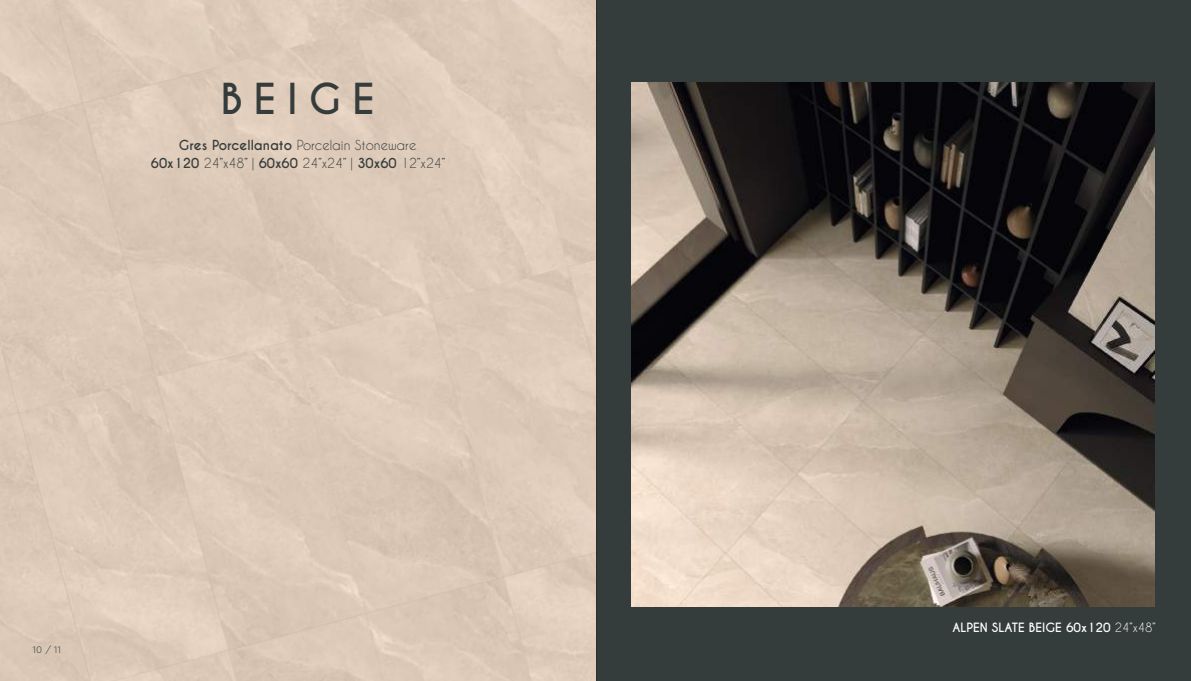
<style>
.page{position:relative;width:1191px;height:681px;background:#fff}
.page>*{position:absolute;margin:0;border:0;box-sizing:border-box;transform-origin:0 0}
.t1{font:700 40px "Caviar Dreams";letter-spacing:.275em;color:#353c3c}
.t2{font:13px/18px "Caviar Dreams";color:#353c3c;text-align:center}
.t3{font:700 12px "Caviar Dreams";color:#fff}
.t4{font:300 10px "Cera Pro";color:#353c3c}
.s1{font-weight:700}
.s2{font-weight:400}
</style>
<div class="page">
<div style="left:595px;top:0;width:596px;height:680px;background:#353c3c"></div>
<img style="left:631px;top:82px;width:524px;height:524px">
<h1 class="t1" style="left:221px;top:74px;width:155px">BEIGE</h1>
<p class="t2" style="left:151px;top:135px;width:296px"><span class="s1">Gres Porcellanato</span> Porcelain Stoneware<br><span class="s1">60x120</span> 24”x48” | <span class="s1">60x60</span> 24”x24” | <span class="s1">30x60</span> 12”x24”</p>
<p class="t4" style="left:33px;top:642px;width:30px">10 / 11</p>
<p class="t3" style="left:952px;top:620px;width:205px">ALPEN SLATE BEIGE 60x120 <span class="s2">24”x48”</span></p>
</div>
